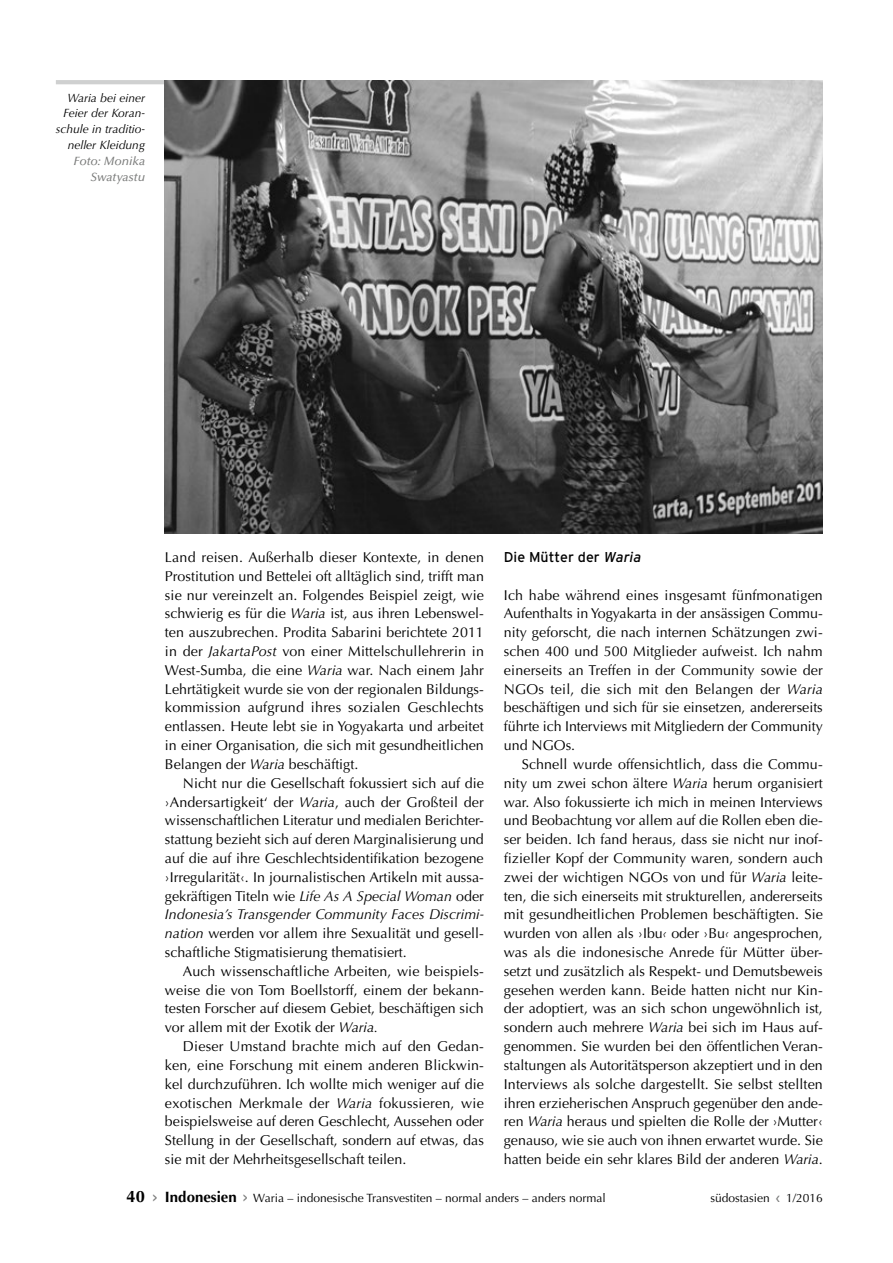
<style>
.page{position:relative;width:893px;height:1263px;background:#fff}
.page>*{position:absolute;margin:0;border:0;box-sizing:border-box;transform-origin:0 0}
.Body{font:14.25px/18.8px "Optima LT Std";color:#000;text-align:justify}
.Body_1{font:14.25px/18.8px "Optima LT Std";color:#000;text-align:justify}
.Zwischen{font:14.25px "Interstate";color:#000}
.t1{font:12px "Optima LT Std";color:#000}
.Marginalie{font:italic 12px/15.9px "Optima LT Std";color:#000;text-align:right}
.Quelle{font:italic 500 12px/15.9px "Optima LT Std";color:#7a7b7a;text-align:right}
.s1{font-style:italic}
.s2{font-weight:700;font-size:16.5px}
.s3{font-family:"Interstate Regular 3";color:#7a7b7a}
.s4{font-weight:700;font-size:15px}
.s5{font-family:"Interstate";color:#7a7b7a}
</style>
<div class="page">
<hr style="left:56px;top:80px;width:229px;height:4px;background:#cfd0d0">
<img style="left:165px;top:80px;width:658px;height:454px">
<p class="Marginalie" style="left:56px;top:90px;width:91px">Waria bei einer<br>Feier der Koran&shy;schule in traditio&shy;neller Kleidung</p>
<p class="Quelle" style="left:74px;top:153px;width:73px">Foto: Monika<br>Swatyastu</p>
<p class="Body" style="left:165px;top:548px;width:321px">Land reisen. Außerhalb dieser Kontexte, in denen Prostitution und Bettelei oft alltäglich sind, trifft man sie nur vereinzelt an. Folgendes Beispiel zeigt, wie schwierig es für die <span class="s1">Waria</span> ist, aus ihren Lebenswel&shy;ten auszubrechen. Prodita Sabarini berichtete 2011 in der <span class="s1">JakartaPost</span> von einer Mittelschullehrerin in West-Sumba, die eine <span class="s1">Waria</span> war. Nach einem Jahr Lehrtätigkeit wurde sie von der regionalen Bildungs&shy;kommission aufgrund ihres sozialen Geschlechts entlassen. Heute lebt sie in Yogyakarta und arbeitet in einer Organisation, die sich mit gesundheitlichen Belangen der <span class="s1">Waria</span> beschäftigt.</p>
<p class="Body" style="left:165px;top:774px;width:320px;text-indent:18px">Nicht nur die Gesellschaft fokussiert sich auf die ›Andersartigkeit‘ der <span class="s1">Waria</span>, auch der Großteil der wissenschaftlichen Literatur und medialen Berichter&shy;stattung bezieht sich auf deren Marginalisierung und auf die auf ihre Geschlechtsidentifikation bezogene ›Irregularität‹. In journalistischen Artikeln mit aussa&shy;gekräftigen Titeln wie <span class="s1">Life As A Special Woman</span> oder <span class="s1">Indonesia’s Transgender Community Faces Discrimi&shy;nation</span> werden vor allem ihre Sexualität und gesell&shy;schaftliche Stigmatisierung thematisiert.</p>
<p class="Body" style="left:165px;top:962px;width:320px;text-indent:18px">Auch wissenschaftliche Arbeiten, wie beispiels&shy;weise die von Tom Boellstorff, einem der bekann&shy;testen Forscher auf diesem Gebiet, beschäftigen sich vor allem mit der Exotik der <span class="s1">Waria.</span></p>
<p class="Body" style="left:165px;top:1037px;width:320px;text-indent:18px">Dieser Umstand brachte mich auf den Gedan&shy;ken, eine Forschung mit einem anderen Blickwin&shy;kel durchzuführen. Ich wollte mich weniger auf die exotischen Merkmale der <span class="s1">Waria</span> fokussieren, wie beispielsweise auf deren Geschlecht, Aussehen oder Stellung in der Gesellschaft, sondern auf etwas, das sie mit der Mehrheitsgesellschaft teilen.</p>
<p class="Zwischen" style="left:504px;top:549px;width:139px">Die Mütter der <span class="s1">Waria</span></p>
<p class="Body_1" style="left:504px;top:585px;width:321px">Ich habe während eines insgesamt fünfmonatigen Aufenthalts in Yogyakarta in der ansässigen Commu&shy;nity geforscht, die nach internen Schätzungen zwi&shy;schen 400 und 500 Mitglieder aufweist. Ich nahm einerseits an Treffen in der Community sowie der NGOs teil, die sich mit den Belangen der <span class="s1">Waria </span>beschäftigen und sich für sie einsetzen, andererseits führte ich Interviews mit Mitgliedern der Community und NGOs.</p>
<p class="Body" style="left:504px;top:755px;width:321px;text-indent:18px">Schnell wurde offensichtlich, dass die Commu&shy;nity um zwei schon ältere <span class="s1">Waria</span> herum organisiert war. Also fokussierte ich mich in meinen Interviews und Beobachtung vor allem auf die Rollen eben die&shy;ser beiden. Ich fand heraus, dass sie nicht nur inof&shy;fizieller Kopf der Community waren, sondern auch zwei der wichtigen NGOs von und für <span class="s1">Waria</span> leite&shy;ten, die sich einerseits mit strukturellen, andererseits mit gesundheitlichen Problemen beschäftigten. Sie wurden von allen als ›Ibu<span class="s1">‹</span> oder ›Bu<span class="s1">‹</span> angesprochen, was als die indonesische Anrede für Mütter über&shy;setzt und zusätzlich als Respekt- und Demutsbeweis gesehen werden kann. Beide hatten nicht nur Kin&shy;der adoptiert, was an sich schon ungewöhnlich ist, sondern auch mehrere <span class="s1">Waria</span> bei sich im Haus auf&shy;genommen. Sie wurden bei den öffentlichen Veran&shy;staltungen als Autoritätsperson akzeptiert und in den Interviews als solche dargestellt. Sie selbst stellten ihren erzieherischen Anspruch gegenüber den ande&shy;ren <span class="s1">Waria</span> heraus und spielten die Rolle der ›Mutter‹ genauso, wie sie auch von ihnen erwartet wurde. Sie hatten beide ein sehr klares Bild der anderen <span class="s1">Waria</span>.</p>
<p class="t1" style="left:127px;top:1190px;width:481px"><span class="s2">40</span> <span class="s3">&gt;</span> <span class="s4">Indonesien</span> <span class="s5">&gt;</span> Waria – indonesische Transvestiten – normal anders – anders normal</p>
<p class="t1" style="left:710px;top:1190px;width:114px">südostasien <span class="s5">‹</span> 1/2016</p>
</div>
